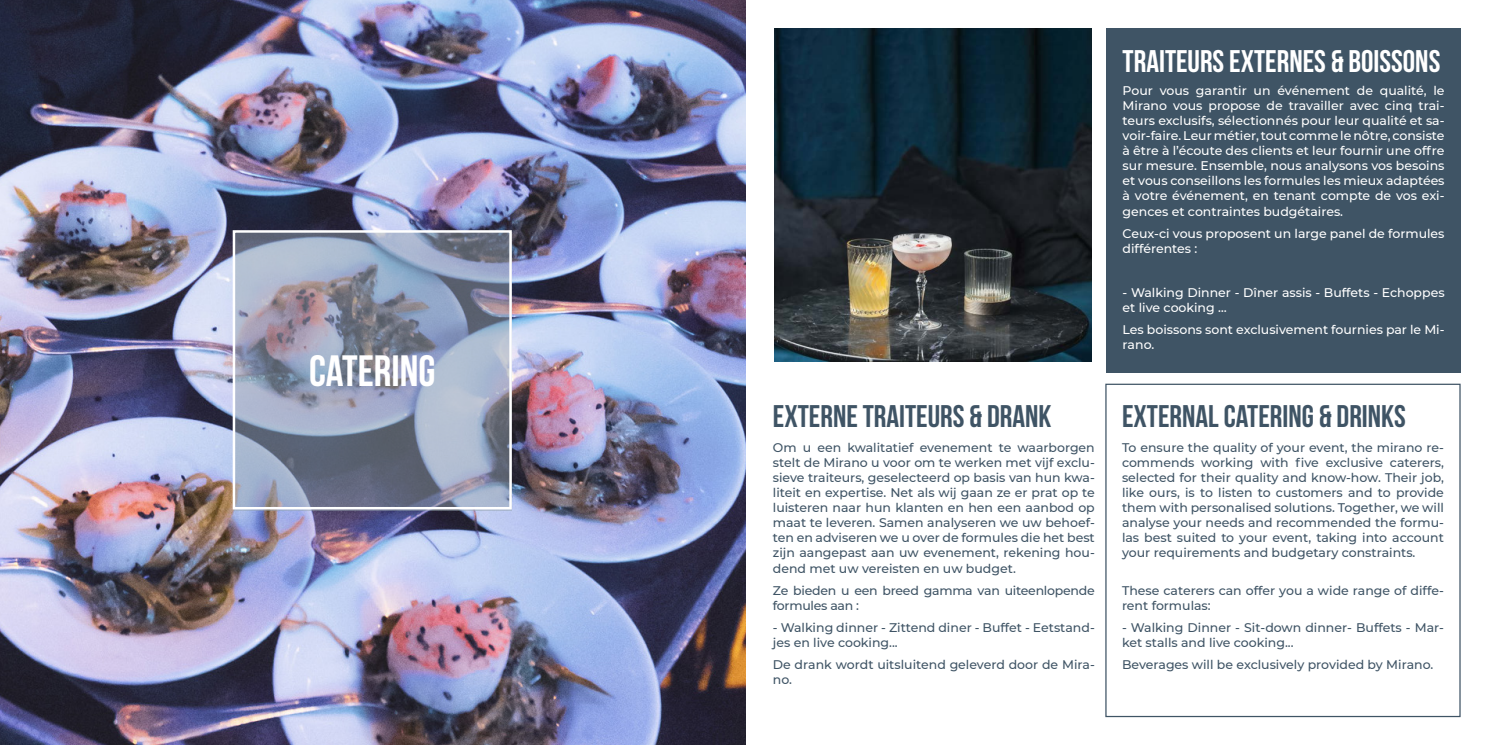
<style>
.page{position:relative;width:1489px;height:745px;background:#fff}
.page>*{position:absolute;margin:0;border:0;box-sizing:border-box;transform-origin:0 0}
.t1{font:700 43.75px "Bebas Neue";color:#fff}
.t2{font:700 31.25px "Bebas Neue";color:#3f5465}
.t3{font:700 31.25px "Bebas Neue";color:#fff}
.t4{font:500 12.5px/15px "Montserrat";color:#3f5465}
.t5{font:500 12.5px/15px "Montserrat";color:#fff}
.t6{font:500 12.5px/15px "Montserrat";letter-spacing:-.02em;color:#3f5465}
</style>
<div class="page">
<img style="left:0;top:0;width:745px;height:744px">
<svg style="left:234px;top:233px;width:278px;height:277px;background:#8d96ab"></svg>
<div style="left:1106px;top:28px;width:354px;height:344px;background:#3f5465"></div>
<img style="left:774px;top:28px;width:317px;height:333px">
<div style="left:233px;top:230px;width:279px;height:279px;border:2px solid #fff"></div>
<p class="t1" style="left:309px;top:347px;width:128px">CATERING</p>
<p class="t2" style="left:772px;top:399px;width:280px">EXTERNE TRAITEURS &amp; DRANK</p>
<p class="t4" style="left:772px;top:439px;width:323px;text-align:justify">Om u een kwalitatief evenement te waarborgen stelt de Mirano u voor om te werken met vijf exclu&shy;sieve traiteurs, geselecteerd op basis van hun kwa&shy;liteit en expertise. Net als wij gaan ze er prat op te luisteren naar hun klanten en hen een aanbod op maat te leveren. Samen analyseren we uw behoef&shy;ten en adviseren we u over de formules die het best zijn aangepast aan uw evenement, rekening hou&shy;dend met uw vereisten en uw budget.</p>
<p class="t6" style="left:772px;top:581px;width:323px">Ze bieden u een breed gamma van uiteenlopende formules aan :</p>
<p class="t4" style="left:772px;top:619px;width:323px">- Walking dinner - Zittend diner - Buffet - Eetstand&shy;jes en live cooking...</p>
<p class="t4" style="left:772px;top:656px;width:323px">De drank wordt uitsluitend geleverd door de Mira&shy;no.</p>
<p class="t3" style="left:1122px;top:44px;width:319px">TRAITEURS EXTERNES &amp; BOISSONS</p>
<p class="t5" style="left:1122px;top:83px;width:323px;text-align:justify">Pour vous garantir un événement de qualité, le Mirano vous propose de travailler avec cinq trai&shy;teurs exclusifs, sélectionnés pour leur qualité et sa&shy;voir-faire. Leur métier, tout comme le nôtre, consiste à être à l’écoute des clients et leur fournir une offre sur mesure. Ensemble, nous analysons vos besoins et vous conseillons les formules les mieux adaptées à votre événement, en tenant compte de vos exi&shy;gences et contraintes budgétaires.</p>
<p class="t5" style="left:1122px;top:225px;width:323px">Ceux-ci vous proposent un large panel de formules différentes :</p>
<p class="t5" style="left:1122px;top:284px;width:323px">- Walking Dinner - Dîner assis - Buffets - Echoppes et live cooking …</p>
<p class="t5" style="left:1122px;top:321px;width:323px">Les boissons sont exclusivement fournies par le Mi&shy;rano.</p>
<p class="t2" style="left:1121px;top:399px;width:285px">EXTERNAL CATERING &amp; DRINKS</p>
<p class="t4" style="left:1121px;top:439px;width:323px;text-align:justify">To ensure the quality of your event, the mirano re&shy;commends working with five exclusive caterers, selected for their quality and know-how. Their job, like ours, is to listen to customers and to provide them with personalised solutions. Together, we will analyse your needs and recommended the formu&shy;las best suited to your event, taking into account your requirements and budgetary constraints.</p>
<p class="t4" style="left:1121px;top:582px;width:323px">These caterers can offer you a wide range of diffe&shy;rent formulas:</p>
<p class="t4" style="left:1121px;top:619px;width:323px">- Walking Dinner - Sit-down dinner- Buffets - Mar&shy;ket stalls and live cooking...</p>
<p class="t4" style="left:1121px;top:656px;width:313px">Beverages will be exclusively provided by Mirano.</p>
</div>
